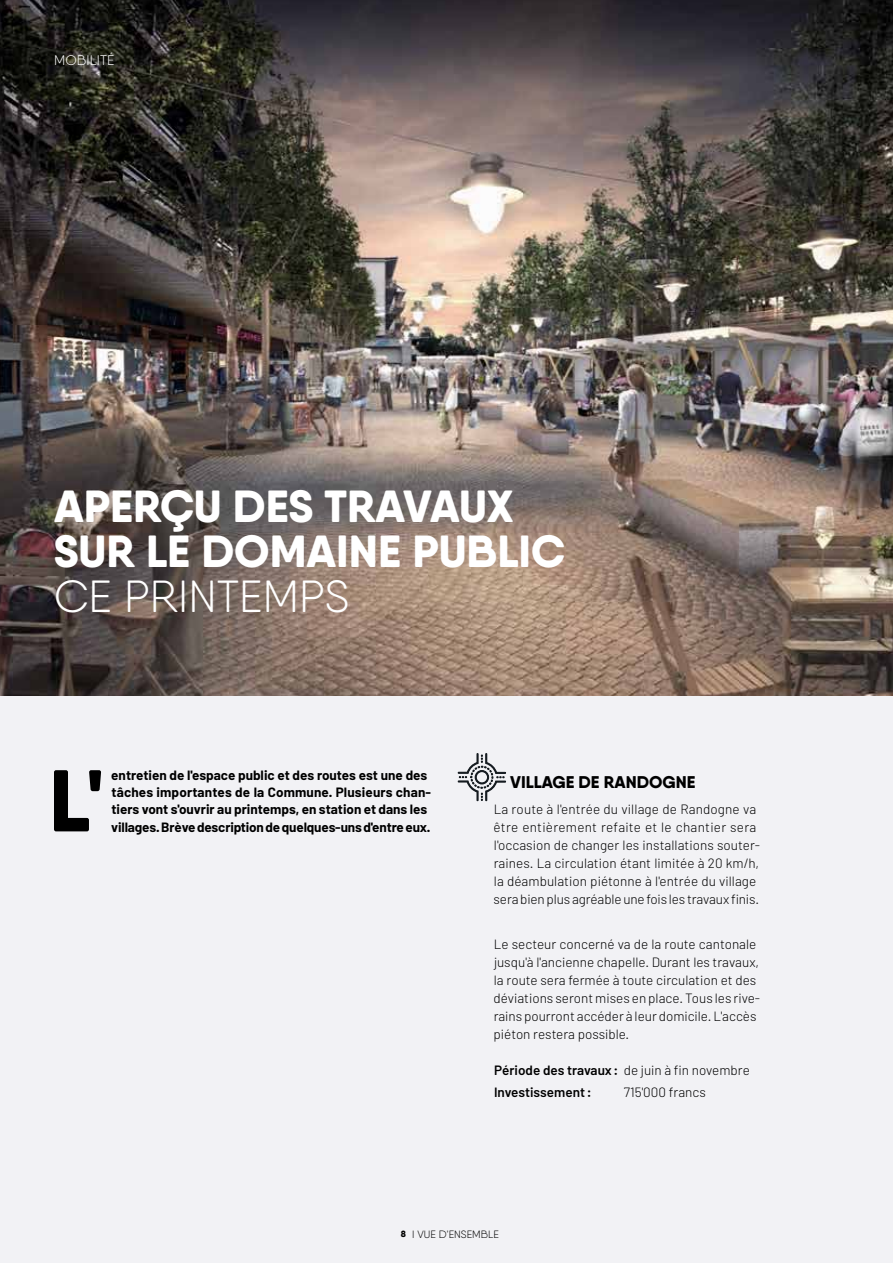
<style>
.page{position:relative;width:893px;height:1263px;background:#f2f2f5}
.page>*{position:absolute;margin:0;border:0;box-sizing:border-box;transform-origin:0 0}
.t1{font:800 87.45px "Qanelas Soft";color:#000}
.t2{font:800 45px/45px "Qanelas Soft";color:#fff}
.t3{font:300 45px "Qanelas Soft";color:#fff}
.t4{font:800 16.95px "Qanelas Soft";color:#000}
.t5{font:300 13.95px "Qanelas Soft";letter-spacing:.01em;color:#fff}
.t6{font:300 13.5px/18px "Barlow";color:#000}
.t7{font:700 13.5px/17.5px "Barlow";color:#000}
.t8{font:600 13.5px/22.2px "Barlow";color:#000}
.t9{font:300 10.65px "Qanelas Soft";color:#000}
.s1{font-weight:300}
.s2{font-weight:800;font-size:9px}
</style>
<div class="page">
<img style="left:0;top:0;width:893px;height:695px">
<svg style="left:457px;top:753px;width:49px;height:49px"></svg>
<p class="t5" style="left:54px;top:51px;width:62px">MOBILITÉ</p>
<h2 class="t2" style="left:54px;top:483px;width:512px">APERÇU DES TRAVAUX<br>SUR LE DOMAINE PUBLIC</h2>
<h2 class="t3" style="left:54px;top:568px;width:297px">CE PRINTEMPS</h2>
<h1 class="t1" style="left:49px;top:745px;width:57px">L'</h1>
<p class="t7" style="left:111px;top:766px;width:321px">entretien de l'espace public et des routes est une des tâches importantes de la Commune. Plusieurs chan&shy;tiers vont s'ouvrir au printemps, en station et dans les villages. Brève description de quelques-uns d'entre eux.</p>
<p class="t4" style="left:510px;top:771px;width:187px">VILLAGE DE RANDOGNE</p>
<p class="t6" style="left:493px;top:800px;width:268px">La route à l'entrée du village de Randogne va être entièrement refaite et le chantier sera l'occasion de changer les installations souter&shy;raines. La circulation étant limitée à 20 km/h, la déambulation piétonne à l'entrée du village sera bien plus agréable une fois les travaux finis.</p>
<p class="t6" style="left:494px;top:934px;width:268px">Le secteur concerné va de la route cantonale jusqu'à l'ancienne chapelle. Durant les travaux, la route sera fermée à toute circulation et des déviations seront mises en place. Tous les rive&shy;rains pourront accéder à leur domicile. L'accès piéton restera possible.</p>
<p class="t8" style="left:494px;top:1059px;width:257px">Période des travaux: <span class="s1">de juin à fin novembre<br></span>Investissement:</p>
<p class="t6" style="left:624px;top:1083px;width:84px">715'000 francs</p>
<p class="t9" style="left:401px;top:1227px;width:100px"><span class="s2">8</span> I VUE D’ENSEMBLE</p>
</div>
